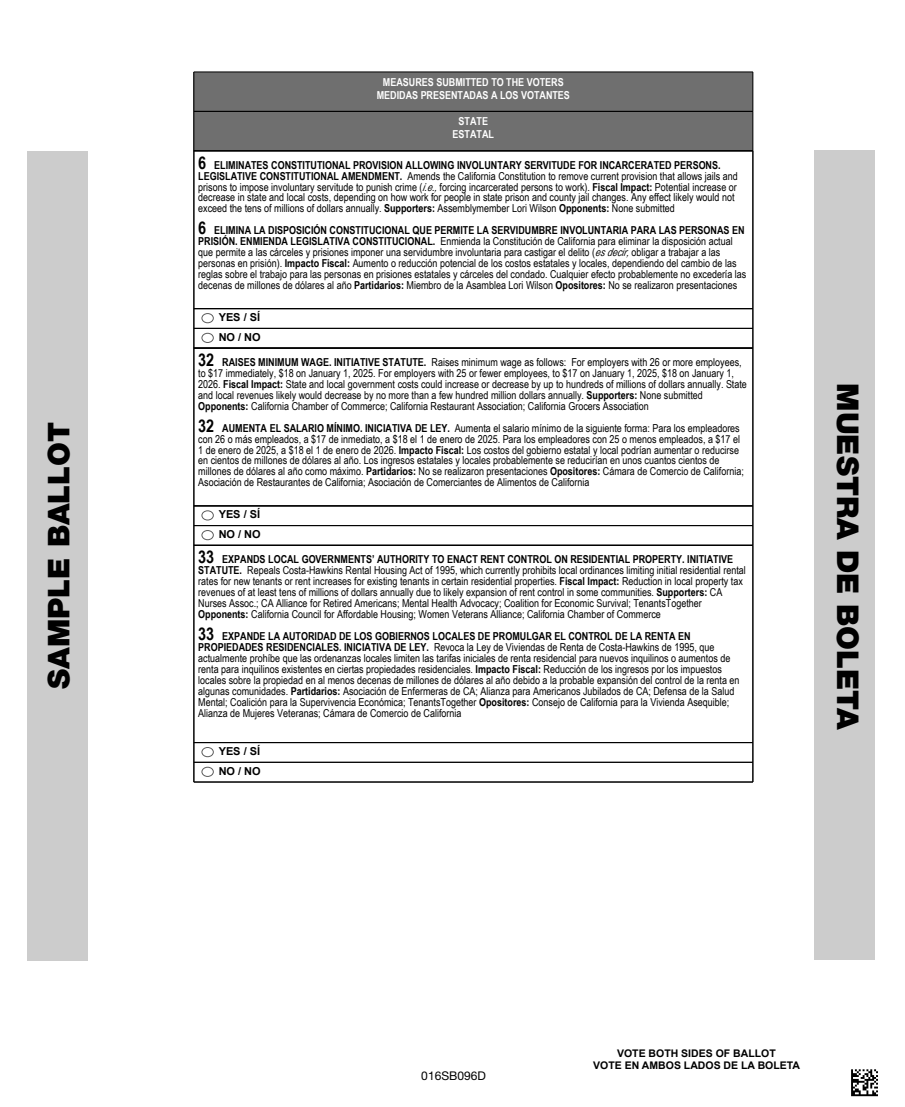
<style>
.page{position:relative;width:905px;height:1107px;background:#fff}
.page>*{position:absolute;margin:0;border:0;box-sizing:border-box;transform-origin:0 0}
.t1{font:900 30px "Helvetica Neue LT Std";color:#000}
.t2{font:12px "Helvetica Neue LT Std";color:#000}
.t3{font:10.95px/10.9px "Arial Narrow";color:#000}
.t4{font:700 10.95px/13.2px "Arial Narrow";color:#fff;text-align:center}
.t5{font:700 10.95px/19.6px "Arial";color:#000}
.t6{font:700 10.5px/12.6px "Arial";color:#000;text-align:center}
.s1{font-weight:700;font-size:17.55px}
.s2{font-weight:700}
.s3{font-style:italic}
</style>
<div class="page">
<div style="left:194px;top:72px;width:558px;height:39px;background:#6f6f6f"></div>
<div style="left:194px;top:111px;width:558px;height:40px;background:#6f6f6f"></div>
<hr style="left:752px;top:72px;width:1px;height:39px;background:#000">
<hr style="left:194px;top:72px;width:559px;height:1px;background:#000">
<hr style="left:194px;top:72px;width:1px;height:39px;background:#000">
<hr style="left:752px;top:111px;width:1px;height:40px;background:#000">
<hr style="left:194px;top:111px;width:559px;height:1px;background:#000">
<hr style="left:194px;top:111px;width:1px;height:40px;background:#000">
<div style="left:201px;top:313px;width:13px;height:10px;border:1px solid #5b5b5b;border-radius:50%"></div>
<div style="left:201px;top:333px;width:13px;height:10px;border:1px solid #5b5b5b;border-radius:50%"></div>
<hr style="left:194px;top:328px;width:559px;height:1px;background:#000">
<hr style="left:194px;top:308px;width:558px;height:1px;background:#000">
<hr style="left:752px;top:151px;width:1px;height:197px;background:#000">
<hr style="left:194px;top:151px;width:559px;height:1px;background:#000">
<hr style="left:194px;top:151px;width:1px;height:197px;background:#000">
<div style="left:201px;top:510px;width:13px;height:10px;border:1px solid #5b5b5b;border-radius:50%"></div>
<div style="left:201px;top:530px;width:13px;height:10px;border:1px solid #5b5b5b;border-radius:50%"></div>
<hr style="left:194px;top:525px;width:559px;height:1px;background:#000">
<hr style="left:194px;top:506px;width:558px;height:1px;background:#000">
<hr style="left:752px;top:348px;width:1px;height:197px;background:#000">
<hr style="left:194px;top:348px;width:559px;height:1px;background:#000">
<hr style="left:194px;top:348px;width:1px;height:197px;background:#000">
<div style="left:201px;top:747px;width:13px;height:10px;border:1px solid #5b5b5b;border-radius:50%"></div>
<div style="left:201px;top:767px;width:13px;height:10px;border:1px solid #5b5b5b;border-radius:50%"></div>
<hr style="left:194px;top:762px;width:559px;height:1px;background:#000">
<hr style="left:194px;top:742px;width:558px;height:1px;background:#000">
<hr style="left:194px;top:782px;width:559px;height:1px;background:#000">
<hr style="left:752px;top:545px;width:1px;height:237px;background:#000">
<hr style="left:194px;top:545px;width:559px;height:1px;background:#000">
<hr style="left:194px;top:545px;width:1px;height:237px;background:#000">
<div style="left:27px;top:151px;width:61px;height:810px;background:#ccc"></div>
<div style="left:814px;top:150px;width:61px;height:810px;background:#ccc"></div>
<svg style="left:851px;top:1069px;width:27px;height:25px"></svg>
<hr style="left:851px;top:1094px;width:27px;height:2px;background:#000">
<h1 class="t1" style="left:41px;top:689px;width:268px;rotate:-90deg">SAMPLE BALLOT</h1>
<p class="t4" style="left:377px;top:75px;width:195px">MEASURES SUBMITTED TO THE VOTERS<br>MEDIDAS PRESENTADAS A LOS VOTANTES</p>
<p class="t4" style="left:452px;top:114px;width:43px">STATE<br>ESTATAL</p>
<p class="t3" style="left:198px;top:159px;width:541px"><span class="s1">6</span> <span class="s2">ELIMINATES CONSTITUTIONAL PROVISION ALLOWING INVOLUNTARY SERVITUDE FOR INCARCERATED PERSONS.<br>LEGISLATIVE CONSTITUTIONAL AMENDMENT.</span> Amends the California Constitution to remove current provision that allows jails and prisons to impose involuntary servitude to punish crime (<span class="s3">i.e.,</span>forcing incarcerated persons to work). <span class="s2">Fiscal Impact:</span> Potential increase or decrease in state and local costs, depending on how work for people in state prison and county jail changes. Any effect likely would not exceed the tens of millions of dollars annually. <span class="s2">Supporters:</span> Assemblymember Lori Wilson <span class="s2">Opponents:</span> None submitted</p>
<p class="t3" style="left:198px;top:225px;width:549px"><span class="s1">6</span> <span class="s2">ELIMINA LA DISPOSICIÓN CONSTITUCIONAL QUE PERMITE LA SERVIDUMBRE INVOLUNTARIA PARA LAS PERSONAS EN PRISIÓN. ENMIENDA LEGISLATIVA CONSTITUCIONAL.</span> Enmienda la Constitución de California para eliminar la disposición actual que permite a las cárceles y prisiones imponer una servidumbre involuntaria para castigar el delito (<span class="s3">esdecir,</span>obligar a trabajar a las personas en prisión). <span class="s2">Impacto Fiscal:</span> Aumento o reducción potencial de los costos estatales y locales, dependiendo del cambio de las reglas sobre el trabajo para las personas en prisiones estatales y cárceles del condado. Cualquier efecto probablemente no excedería las decenas de millones de dólares al año <span class="s2">Partidarios:</span> Miembro de la Asamblea Lori Wilson <span class="s2">Opositores:</span> No se realizaron presentaciones</p>
<p class="t5" style="left:219px;top:307px;width:43px">YES / SÍ<br>NO / NO</p>
<p class="t3" style="left:198px;top:356px;width:550px"><span class="s1">32</span> <span class="s2">RAISES MINIMUM WAGE. INITIATIVE STATUTE.</span> Raises minimum wage as follows: For employers with 26 or more employees, to $17 immediately, $18 on January 1, 2025. For employers with 25 or fewer employees, to $17 on January 1, 2025, $18 on January 1, 2026. <span class="s2">Fiscal Impact:</span> State and local government costs could increase or decrease by up to hundreds of millions of dollars annually. State and local revenues likely would decrease by no more than a few hundred million dollars annually. <span class="s2">Supporters:</span> None submitted <span class="s2">Opponents:</span> California Chamber of Commerce; California Restaurant Association; California Grocers Association</p>
<p class="t3" style="left:198px;top:422px;width:547px"><span class="s1">32</span> <span class="s2">AUMENTA EL SALARIO MÍNIMO. INICIATIVA DE LEY.</span> Aumenta el salario mínimo de la siguiente forma: Para los empleadores con 26 o más empleados, a $17 de inmediato, a $18 el 1 de enero de 2025. Para los empleadores con 25 o menos empleados, a $17 el 1 de enero de 2025, a $18 el 1 de enero de 2026. <span class="s2">Impacto Fiscal:</span> Los costos del gobierno estatal y local podrían aumentar o reducirse en cientos de millones de dólares al año. Los ingresos estatales y locales probablemente se reducirían en unos cuantos cientos de millones de dólares al año como máximo. <span class="s2">Partidarios:</span> No se realizaron presentaciones <span class="s2">Opositores:</span> Cámara de Comercio de California; Asociación de Restaurantes de California; Asociación de Comerciantes de Alimentos de California</p>
<p class="t5" style="left:219px;top:505px;width:43px">YES / SÍ<br>NO / NO</p>
<p class="t3" style="left:198px;top:553px;width:549px"><span class="s1">33</span> <span class="s2">EXPANDS LOCAL GOVERNMENTS’ AUTHORITY TO ENACT RENT CONTROL ON RESIDENTIAL PROPERTY. INITIATIVE STATUTE.</span> Repeals Costa-Hawkins Rental Housing Act of 1995, which currently prohibits local ordinances limiting initial residential rental rates for new tenants or rent increases for existing tenants in certain residential properties. <span class="s2">Fiscal Impact:</span> Reduction in local property tax revenues of at least tens of millions of dollars annually due to likely expansion of rent control in some communities. <span class="s2">Supporters:</span> CA Nurses Assoc.; CA Alliance for Retired Americans; Mental Health Advocacy; Coalition for Economic Survival; TenantsTogether <span class="s2">Opponents:</span> California Council for Affordable Housing; Women Veterans Alliance; California Chamber of Commerce</p>
<p class="t3" style="left:198px;top:630px;width:542px"><span class="s1">33</span> <span class="s2">EXPANDE LA AUTORIDAD DE LOS GOBIERNOS LOCALES DE PROMULGAR EL CONTROL DE LA RENTA EN PROPIEDADES RESIDENCIALES. INICIATIVA DE LEY.</span> Revoca la Ley de Viviendas de Renta de Costa-Hawkins de 1995, que actualmente prohíbe que las ordenanzas locales limiten las tarifas iniciales de renta residencial para nuevos inquilinos o aumentos de renta para inquilinos existentes en ciertas propiedades residenciales. <span class="s2">Impacto Fiscal:</span> Reducción de los ingresos por los impuestos locales sobre la propiedad en al menos decenas de millones de dólares al año debido a la probable expansión del control de la renta en algunas comunidades. <span class="s2">Partidarios:</span> Asociación de Enfermeras de CA; Alianza para Americanos Jubilados de CA; Defensa de la Salud Mental; Coalición para la Supervivencia Económica; TenantsTogether <span class="s2">Opositores:</span> Consejo de California para la Vivienda Asequible; Alianza de Mujeres Veteranas; Cámara de Comercio de California</p>
<p class="t5" style="left:219px;top:741px;width:43px">YES / SÍ<br>NO / NO</p>
<h1 class="t1" style="left:865px;top:383px;width:348px;rotate:90deg">MUESTRA DE BOLETA</h1>
<p class="t2" style="left:421px;top:1068px;width:66px">016SB096D</p>
<p class="t6" style="left:593px;top:1047px;width:208px">VOTE BOTH SIDES OF BALLOT<br>VOTE EN AMBOS LADOS DE LA BOLETA</p>
</div>
